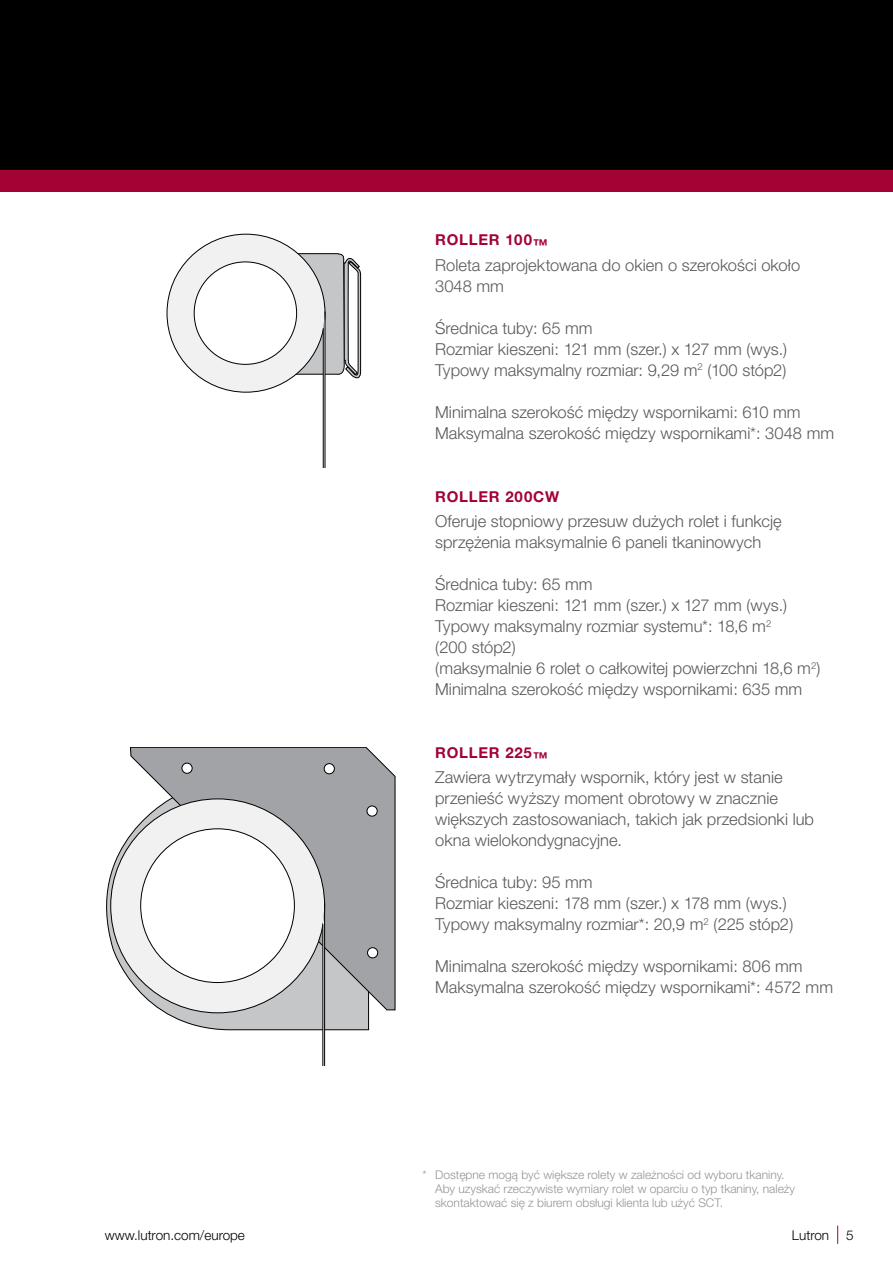
<style>
.page{position:relative;width:893px;height:1263px;background:#fff}
.page>*{position:absolute;margin:0;border:0;box-sizing:border-box;transform-origin:0 0}
.t1{font:300 16.5px/21px "Helvetica Neue CE";color:#58595b}
.t2{font:700 15px "Helvetica Neue CE";letter-spacing:.05em;color:#a30234}
.t3{font:300 13.5px "Helvetica Neue CE";color:#000}
.t4{font:300 12px/14.2px "Helvetica Neue CE";color:#939598}
</style>
<div class="page">
<div style="left:0;top:0;width:893px;height:170px;background:#000"></div>
<div style="left:0;top:170px;width:893px;height:21px;background:#a30234"></div>
<svg style="left:837px;top:1226px;width:1px;height:18px"></svg>
<div style="left:167px;top:234px;width:158px;height:158px;background:#f1f1f2;border-radius:50%"></div>
<svg style="left:192px;top:253px;width:169px;height:214px"></svg>
<svg style="left:106px;top:835px;width:263px;height:195px"></svg>
<svg style="left:130px;top:747px;width:265px;height:263px;background:#a8aaac"></svg>
<div style="left:111px;top:799px;width:214px;height:214px;background:#f1f1f2;border-radius:50%"></div>
<div style="left:141px;top:829px;width:153px;height:153px;background:#fff;border-radius:50%"></div>
<svg style="left:322px;top:902px;width:3px;height:164px"></svg>
<p class="t2" style="left:435px;top:235px;width:114px">ROLLER 100™</p>
<p class="t1" style="left:435px;top:256px;width:367px">Roleta zaprojektowana do okien o szerokości około<br>3048 mm</p>
<p class="t1" style="left:435px;top:319px;width:354px">Średnica tuby: 65 mm<br>Rozmiar kieszeni: 121 mm (szer.) x 127 mm (wys.)<br>Typowy maksymalny rozmiar: 9,29 m<sup>2</sup> (100 stóp2)</p>
<p class="t1" style="left:435px;top:403px;width:401px">Minimalna szerokość między wspornikami: 610 mm<br>Maksymalna szerokość między wspornikami*: 3048 mm</p>
<p class="t2" style="left:435px;top:491px;width:126px">ROLLER 200CW</p>
<p class="t1" style="left:435px;top:513px;width:348px">Oferuje stopniowy przesuw dużych rolet i funkcję sprzężenia maksymalnie 6 paneli tkaninowych</p>
<p class="t1" style="left:435px;top:576px;width:387px">Średnica tuby: 65 mm<br>Rozmiar kieszeni: 121 mm (szer.) x 127 mm (wys.)<br>Typowy maksymalny rozmiar systemu*: 18,6 m<sup>2<br></sup>(200 stóp2)<br>(maksymalnie 6 rolet o całkowitej powierzchni 18,6 m<sup>2</sup>)<br>Minimalna szerokość między wspornikami: 635 mm</p>
<p class="t2" style="left:435px;top:747px;width:114px">ROLLER 225™</p>
<p class="t1" style="left:435px;top:769px;width:380px">Zawiera wytrzymały wspornik, który jest w stanie przenieść wyższy moment obrotowy w znacznie większych zastosowaniach, takich jak przedsionki lub okna wielokondygnacyjne.</p>
<p class="t1" style="left:435px;top:874px;width:360px">Średnica tuby: 95 mm<br>Rozmiar kieszeni: 178 mm (szer.) x 178 mm (wys.)<br>Typowy maksymalny rozmiar*: 20,9 m<sup>2</sup> (225 stóp2)</p>
<p class="t1" style="left:435px;top:958px;width:399px">Minimalna szerokość między wspornikami: 806 mm<br>Maksymalna szerokość między wspornikami*: 4572 mm</p>
<p class="t4" style="left:435px;top:1169px;width:361px;text-indent:-13px">* Dostępne mogą być większe rolety w zależności od wyboru tkaniny.<br>Aby uzyskać rzeczywiste wymiary rolet w oparciu o typ tkaniny, należy skontaktować się z biurem obsługi klienta lub użyć SCT.</p>
<p class="t3" style="left:105px;top:1230px;width:142px">www.lutron.com/europe</p>
<p class="t3" style="left:792px;top:1230px;width:39px">Lutron</p>
<p class="t3" style="left:846px;top:1230px;width:9px">5</p>
</div>
